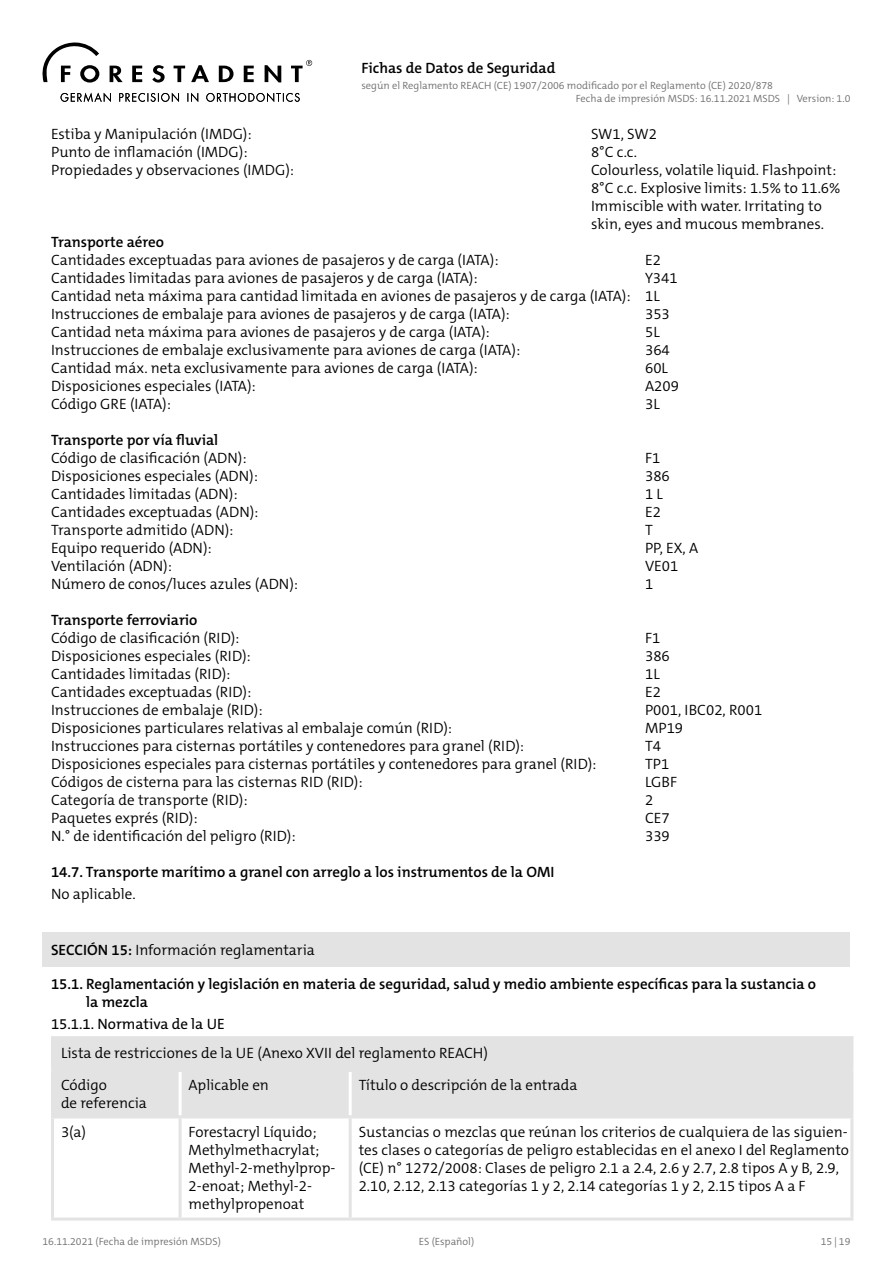
<style>
.page{position:relative;width:893px;height:1263px;background:#fff}
.page>*{position:absolute;margin:0;border:0;box-sizing:border-box;transform-origin:0 0}
.t1{font:300 15px/18px "The Mix C5";color:#000}
.t2{font:600 15px/18px "The Mix C5";color:#000}
.t3{font:15px "The Mix C5";color:#000}
.t4{font:300 10.5px/12.6px "The Mix C5";color:#706f6f}
.s1{font-weight:600}
</style>
<div class="page">
<svg style="left:110px;top:66px;width:13px;height:16px"></svg>
<svg style="left:132px;top:66px;width:10px;height:16px"></svg>
<svg style="left:152px;top:65px;width:13px;height:18px"></svg>
<svg style="left:174px;top:66px;width:11px;height:16px"></svg>
<svg style="left:191px;top:65px;width:18px;height:17px"></svg>
<svg style="left:219px;top:66px;width:15px;height:16px"></svg>
<svg style="left:244px;top:66px;width:10px;height:16px"></svg>
<svg style="left:265px;top:65px;width:16px;height:17px"></svg>
<svg style="left:291px;top:60px;width:21px;height:22px"></svg>
<svg style="left:43px;top:43px;width:56px;height:40px"></svg>
<svg style="left:61px;top:93px;width:239px;height:9px"></svg>
<div style="left:43px;top:932px;width:807px;height:34px;background:#e3e3e3"></div>
<div style="left:54px;top:1036px;width:796px;height:79px;background:#e3e3e3"></div>
<div style="left:53px;top:1070px;width:127px;height:47px;background:#e3e3e3"></div>
<hr style="left:179px;top:1072px;width:3px;height:43px;background:#fff">
<hr style="left:349px;top:1072px;width:3px;height:43px;background:#fff">
<hr style="left:850px;top:1036px;width:3px;height:33px;background:#e3e3e3">
<hr style="left:51px;top:1036px;width:3px;height:33px;background:#e3e3e3">
<hr style="left:51px;top:1072px;width:3px;height:43px;background:#e3e3e3">
<hr style="left:850px;top:1072px;width:3px;height:43px;background:#e3e3e3">
<hr style="left:51px;top:1118px;width:3px;height:99px;background:#e3e3e3">
<hr style="left:349px;top:1118px;width:3px;height:99px;background:#e3e3e3">
<hr style="left:850px;top:1118px;width:3px;height:99px;background:#e3e3e3">
<hr style="left:179px;top:1118px;width:3px;height:99px;background:#e3e3e3">
<hr style="left:51px;top:1069px;width:129px;height:3px;background:#e3e3e3">
<hr style="left:180px;top:1069px;width:170px;height:3px;background:#e3e3e3">
<hr style="left:350px;top:1069px;width:503px;height:3px;background:#e3e3e3">
<hr style="left:51px;top:1115px;width:129px;height:3px;background:#e3e3e3">
<hr style="left:180px;top:1115px;width:170px;height:3px;background:#e3e3e3">
<hr style="left:350px;top:1115px;width:503px;height:3px;background:#e3e3e3">
<hr style="left:51px;top:1217px;width:129px;height:3px;background:#e3e3e3">
<hr style="left:180px;top:1217px;width:170px;height:3px;background:#e3e3e3">
<hr style="left:350px;top:1217px;width:503px;height:3px;background:#e3e3e3">
<p class="t2" style="left:361px;top:59px;width:196px">Fichas de Datos de Seguridad</p>
<p class="t4" style="left:576px;top:80px;width:276px;text-indent:-214px">según el Reglamento REACH (CE) 1907/2006 modificado por el Reglamento (CE) 2020/878<br>Fecha de impresión MSDS: 16.11.2021 MSDS | Version: 1.0</p>
<p class="t1" style="left:51px;top:125px;width:202px">Estiba y Manipulación (IMDG):</p>
<p class="t1" style="left:591px;top:125px;width:67px">SW1, SW2</p>
<p class="t1" style="left:51px;top:143px;width:198px">Punto de inflamación (IMDG):</p>
<p class="t1" style="left:591px;top:143px;width:47px">8°C c.c.</p>
<p class="t1" style="left:51px;top:161px;width:245px">Propiedades y observaciones (IMDG):</p>
<p class="t1" style="left:591px;top:161px;width:251px">Colourless, volatile liquid. Flashpoint:<br>8°C c.c. Explosive limits: 1.5% to 11.6% Immiscible with water. Irritating to skin, eyes and mucous membranes.</p>
<p class="t2" style="left:51px;top:233px;width:115px">Transporte aéreo</p>
<p class="t1" style="left:51px;top:251px;width:449px">Cantidades exceptuadas para aviones de pasajeros y de carga (IATA):</p>
<p class="t1" style="left:645px;top:251px;width:17px">E2</p>
<p class="t1" style="left:51px;top:269px;width:428px">Cantidades limitadas para aviones de pasajeros y de carga (IATA):</p>
<p class="t1" style="left:51px;top:269px;width:628px;text-indent:594px">Y341<br>Cantidad neta máxima para cantidad limitada en aviones de pasajeros y de carga (IATA): 1L<br>Instrucciones de embalaje para aviones de pasajeros y de carga (IATA):</p>
<p class="t1" style="left:645px;top:305px;width:26px">353</p>
<p class="t1" style="left:51px;top:323px;width:440px">Cantidad neta máxima para aviones de pasajeros y de carga (IATA):</p>
<p class="t1" style="left:645px;top:323px;width:16px">5L</p>
<p class="t1" style="left:51px;top:341px;width:471px">Instrucciones de embalaje exclusivamente para aviones de carga (IATA):</p>
<p class="t1" style="left:645px;top:341px;width:26px">364</p>
<p class="t1" style="left:51px;top:359px;width:428px">Cantidad máx. neta exclusivamente para aviones de carga (IATA):</p>
<p class="t1" style="left:645px;top:359px;width:24px">60L</p>
<p class="t1" style="left:51px;top:377px;width:206px">Disposiciones especiales (IATA):</p>
<p class="t1" style="left:645px;top:377px;width:35px">A209</p>
<p class="t1" style="left:51px;top:395px;width:121px">Código GRE (IATA):</p>
<p class="t1" style="left:645px;top:395px;width:16px">3L</p>
<p class="t2" style="left:51px;top:431px;width:169px">Transporte por vía fluvial</p>
<p class="t1" style="left:51px;top:449px;width:197px">Código de clasificación (ADN):</p>
<p class="t1" style="left:645px;top:449px;width:17px">F1</p>
<p class="t1" style="left:51px;top:467px;width:208px">Disposiciones especiales (ADN):</p>
<p class="t1" style="left:645px;top:467px;width:26px">386</p>
<p class="t1" style="left:51px;top:485px;width:188px">Cantidades limitadas (ADN):</p>
<p class="t1" style="left:645px;top:485px;width:19px">1 L</p>
<p class="t1" style="left:51px;top:503px;width:209px">Cantidades exceptuadas (ADN):</p>
<p class="t1" style="left:645px;top:503px;width:17px">E2</p>
<p class="t1" style="left:51px;top:521px;width:184px">Transporte admitido (ADN):</p>
<p class="t1" style="left:645px;top:521px;width:9px">T</p>
<p class="t1" style="left:51px;top:539px;width:162px">Equipo requerido (ADN):</p>
<p class="t1" style="left:645px;top:539px;width:55px">PP, EX, A</p>
<p class="t1" style="left:51px;top:557px;width:122px">Ventilación (ADN):</p>
<p class="t1" style="left:645px;top:557px;width:35px">VE01</p>
<p class="t1" style="left:51px;top:575px;width:249px">Número de conos/luces azules (ADN):</p>
<p class="t1" style="left:645px;top:575px;width:10px">1</p>
<p class="t2" style="left:51px;top:611px;width:148px">Transporte ferroviario</p>
<p class="t1" style="left:51px;top:629px;width:190px">Código de clasificación (RID):</p>
<p class="t1" style="left:645px;top:629px;width:17px">F1</p>
<p class="t1" style="left:51px;top:647px;width:201px">Disposiciones especiales (RID):</p>
<p class="t1" style="left:645px;top:647px;width:26px">386</p>
<p class="t1" style="left:51px;top:665px;width:181px">Cantidades limitadas (RID):</p>
<p class="t1" style="left:645px;top:665px;width:16px">1L</p>
<p class="t1" style="left:51px;top:683px;width:202px">Cantidades exceptuadas (RID):</p>
<p class="t1" style="left:645px;top:683px;width:17px">E2</p>
<p class="t1" style="left:51px;top:701px;width:213px">Instrucciones de embalaje (RID):</p>
<p class="t1" style="left:645px;top:701px;width:119px">P001, IBC02, R001</p>
<p class="t1" style="left:51px;top:719px;width:403px">Disposiciones particulares relativas al embalaje común (RID):</p>
<p class="t1" style="left:645px;top:719px;width:40px">MP19</p>
<p class="t1" style="left:51px;top:737px;width:475px">Instrucciones para cisternas portátiles y contenedores para granel (RID):</p>
<p class="t1" style="left:645px;top:737px;width:18px">T4</p>
<p class="t1" style="left:51px;top:755px;width:547px">Disposiciones especiales para cisternas portátiles y contenedores para granel (RID):</p>
<p class="t1" style="left:645px;top:755px;width:26px">TP1</p>
<p class="t1" style="left:51px;top:773px;width:313px">Códigos de cisterna para las cisternas RID (RID):</p>
<p class="t1" style="left:645px;top:773px;width:34px">LGBF</p>
<p class="t1" style="left:51px;top:791px;width:198px">Categoría de transporte (RID):</p>
<p class="t1" style="left:645px;top:791px;width:10px">2</p>
<p class="t1" style="left:51px;top:809px;width:148px">Paquetes exprés (RID):</p>
<p class="t1" style="left:645px;top:809px;width:26px">CE7</p>
<p class="t1" style="left:51px;top:827px;width:246px">N.° de identificación del peligro (RID):</p>
<p class="t1" style="left:645px;top:827px;width:26px">339</p>
<p class="t2" style="left:51px;top:863px;width:505px">14.7. Transporte marítimo a granel con arreglo a los instrumentos de la OMI</p>
<p class="t1" style="left:51px;top:885px;width:86px">No aplicable.</p>
<p class="t1" style="left:51px;top:941px;width:265px"><span class="s1">SECCIÓN 15:</span> Información reglamentaria</p>
<p class="t2" style="left:86px;top:975px;width:731px;text-indent:-35px">15.1. Reglamentación y legislación en materia de seguridad, salud y medio ambiente específicas para la sustancia o la mezcla</p>
<p class="t3" style="left:51px;top:1014px;width:175px">15.1.1. Normativa de la UE</p>
<p class="t1" style="left:61px;top:1037px;width:428px;line-height:32.1px">Lista de restricciones de la UE (Anexo XVII del reglamento REACH)<br>Código</p>
<p class="t1" style="left:61px;top:1094px;width:87px">de referencia</p>
<p class="t1" style="left:189px;top:1076px;width:82px">Aplicable en</p>
<p class="t1" style="left:359px;top:1076px;width:220px">Título o descripción de la entrada</p>
<p class="t1" style="left:61px;top:1123px;width:27px">3(a)</p>
<p class="t1" style="left:189px;top:1123px;width:148px">Forestacryl Líquido;<br>Methylmethacrylat;<br>Methyl-2-methylprop-<br>2-enoat; Methyl-2- methylpropenoat</p>
<p class="t1" style="left:359px;top:1123px;width:492px">Sustancias o mezclas que reúnan los criterios de cualquiera de las siguien&shy;tes clases o categorías de peligro establecidas en el anexo I del Reglamento (CE) n° 1272/2008: Clases de peligro 2.1 a 2.4, 2.6 y 2.7, 2.8 tipos A y B, 2.9, 2.10, 2.12, 2.13 categorías 1 y 2, 2.14 categorías 1 y 2, 2.15 tipos A a F</p>
<p class="t4" style="left:43px;top:1235px;width:180px">16.11.2021 (Fecha de impresión MSDS)</p>
<p class="t4" style="left:419px;top:1235px;width:57px">ES (Español)</p>
<p class="t4" style="left:821px;top:1235px;width:31px">15 | 19</p>
</div>
